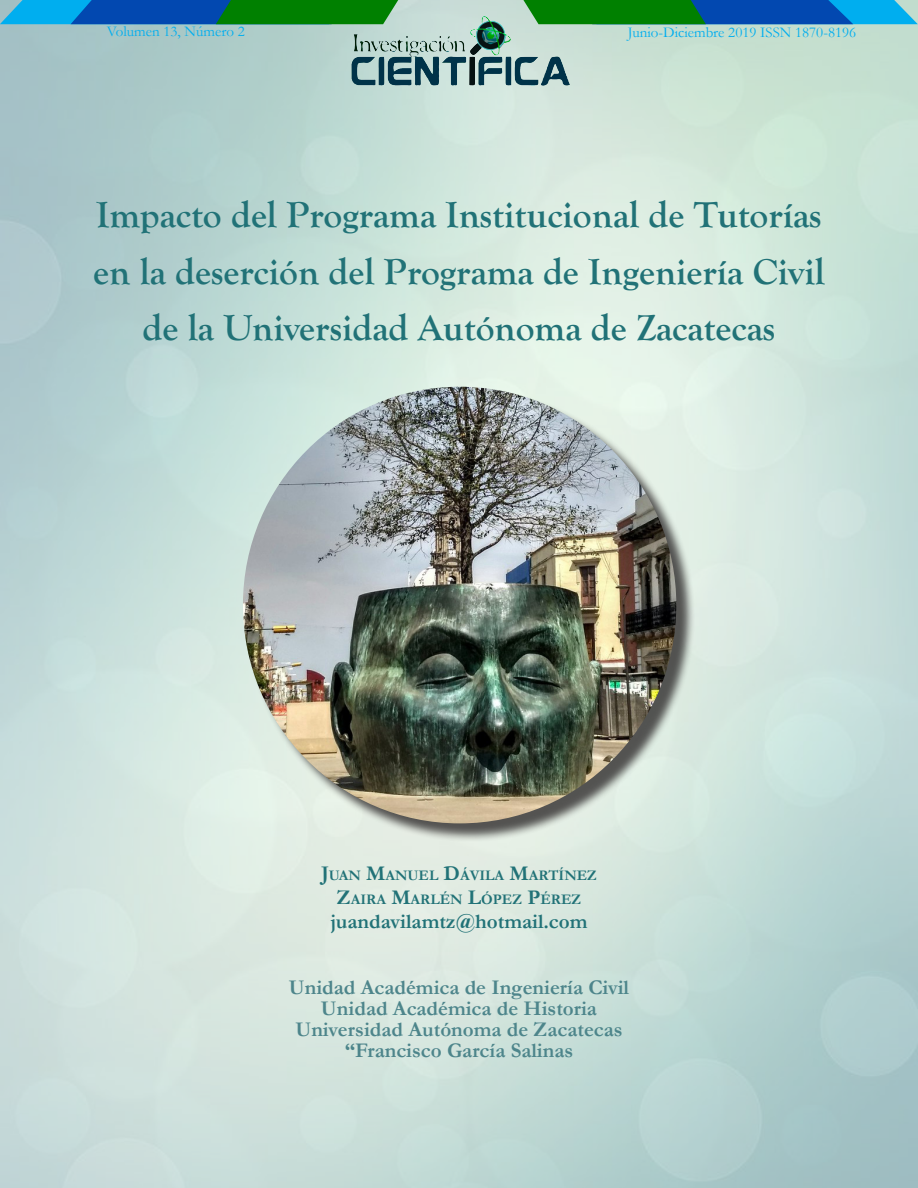
<style>
.page{position:relative;width:918px;height:1188px;background:#fff}
.page>*{position:absolute;margin:0;border:0;box-sizing:border-box;transform-origin:0 0}
.t1{font:700 37.5px/56.2px "Goudy Old Style T";color:#217277;text-align:center}
.t2{font:700 21px "Garamond";color:#4d858b}
.t3{font:700 21px "Garamond";color:#217277}
.t4{font:15px "Garamond";color:#00aeef}
.t5{font:700 14.7px "Garamond";color:#217277}
.s1{font-size:21px}
</style>
<div class="page">
<img style="left:0;top:0;width:918px;height:1188px">
<img style="left:352px;top:16px;width:218px;height:69px">
<svg style="left:0;top:0;width:398px;height:24px;background:#087772"></svg>
<svg style="left:523px;top:0;width:395px;height:24px;background:#0a7871"></svg>
<div style="left:245px;top:389px;width:450px;height:453px;background:#231f20;opacity:.75"></div>
<img style="left:243px;top:387px;width:433px;height:436px">
<p class="t4" style="left:107px;top:22px;width:140px">Volumen 13, Número 2</p>
<p class="t4" style="left:628px;top:24px;width:230px">Junio-Diciembre 2019 ISSN 1870-8196</p>
<p class="t1" style="left:93px;top:187px;width:733px">Impacto del Programa Institucional de Tutorías en la deserción del Programa de Ingeniería Civil de la Universidad Autónoma de Zacatecas</p>
<p class="t5" style="left:321px;top:866px;width:277px"><span class="s1">J</span>UAN <span class="s1">M</span>ANUEL <span class="s1">D</span>ÁVILA <span class="s1">M</span>ARTÍNEZ</p>
<p class="t5" style="left:337px;top:890px;width:246px"><span class="s1">Z</span>AIRA <span class="s1">M</span>ARLÉN <span class="s1">L</span>ÓPEZ <span class="s1">P</span>ÉREZ</p>
<p class="t3" style="left:330px;top:909px;width:259px">juandavilamtz@hotmail.com</p>
<p class="t2" style="left:289px;top:975px;width:342px">Unidad Académica de Ingeniería Civil</p>
<p class="t2" style="left:321px;top:996px;width:278px">Unidad Académica de Historia</p>
<p class="t2" style="left:295px;top:1017px;width:329px">Universidad Autónoma de Zacatecas</p>
<p class="t2" style="left:345px;top:1038px;width:230px">“Francisco García Salinas</p>
</div>
